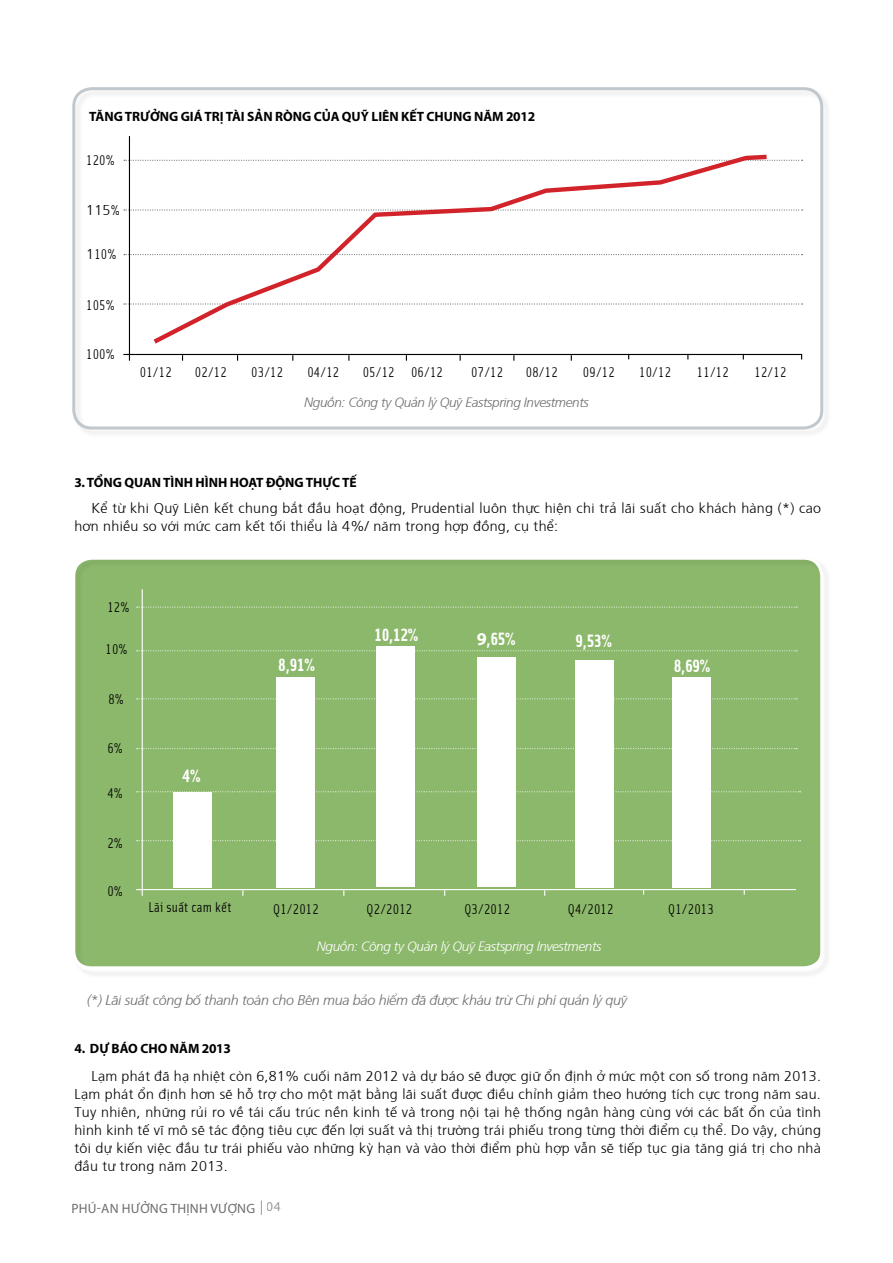
<style>
.page{position:relative;width:893px;height:1263px;background:#fff}
.page>*{position:absolute;margin:0;border:0;box-sizing:border-box;transform-origin:0 0}
.t1{font:700 18px "SFU Solex";letter-spacing:-.02em;color:#fff}
.t2{font:300 14.25px/18px "Frutiger";letter-spacing:.02em;color:#000}
.t3{font:14.25px "SFU Solex";letter-spacing:.02em;color:#000}
.t4{font:italic 300 14.25px "Frutiger";letter-spacing:-.02em;color:#6d6e71}
.t5{font:700 13.5px "Myriad Pro";letter-spacing:-.01em;color:#000}
.t6{font:italic 300 13.5px "Frutiger";letter-spacing:-.025em;color:#6d6e71}
.t7{font:italic 300 13.5px "Frutiger";letter-spacing:-.025em;color:#fff}
.t8{font:13.5px "Myriad Pro";letter-spacing:.02em;color:#6d6e71}
.s1{font-family:"SFU Solex";font-weight:400}
.s2{font-family:"Frutiger";font-weight:300}
.s3{font-family:"Myriad Pro"}
</style>
<div class="page">
<svg style="left:261px;top:1200px;width:1px;height:15px"></svg>
<div style="left:72px;top:87px;width:751px;height:342px;border:3px solid #c0c8ce;border-radius:18px"></div>
<hr style="left:129px;top:136px;width:1px;height:225px;background:#000">
<hr style="left:123px;top:354px;width:679px;height:1px;background:#000">
<svg style="left:124px;top:303px;width:679px;height:2px"></svg>
<svg style="left:124px;top:254px;width:679px;height:1px"></svg>
<svg style="left:124px;top:209px;width:679px;height:2px"></svg>
<svg style="left:124px;top:160px;width:679px;height:1px"></svg>
<svg style="left:149px;top:154px;width:622px;height:190px"></svg>
<div style="left:72px;top:556px;width:760px;height:424px;background:#000;opacity:.1"></div>
<div style="left:72px;top:557px;width:751px;height:414px;border:3px solid #fff;border-radius:18px"></div>
<p class="t5" style="left:89px;top:108px;width:10px">TĂNG</p>
<p class="t5" style="left:125px;top:108px;width:199px">TRƯỞNG GIÁ TRỊ TÀI SẢNRÒNG CỦA</p>
<p class="t5" style="left:342px;top:108px;width:10px">QUỸ</p>
<p class="t5" style="left:371px;top:108px;width:8px">LIÊN</p>
<p class="t5" style="left:401px;top:108px;width:9px">KẾT</p>
<p class="t5" style="left:427px;top:108px;width:10px">CHUNG</p>
<p class="t5" style="left:474px;top:108px;width:11px">NĂM</p>
<p class="t5" style="left:506px;top:108px;width:31px">2012</p>
<p class="t3" style="left:86px;top:149px;width:30px">120%</p>
<p class="t2" style="left:86px;top:200px;width:35px">115<span class="s1">%</span></p>
<p class="t3" style="left:86px;top:243px;width:32px"><span class="s2">1</span>10%</p>
<p class="t3" style="left:86px;top:294px;width:30px">105%</p>
<p class="t3" style="left:86px;top:343px;width:30px">100%</p>
<p class="t3" style="left:697px;top:361px;width:33px">11/12</p>
<p class="t3" style="left:140px;top:361px;width:33px">01/12</p>
<p class="t3" style="left:195px;top:361px;width:33px">02/12</p>
<p class="t3" style="left:251px;top:361px;width:33px">03/12</p>
<p class="t3" style="left:307px;top:361px;width:33px">04/12</p>
<p class="t3" style="left:363px;top:361px;width:82px">05/12 06/12</p>
<p class="t3" style="left:471px;top:361px;width:33px">07/12</p>
<p class="t3" style="left:526px;top:361px;width:33px">08/12</p>
<p class="t3" style="left:583px;top:361px;width:33px">09/12</p>
<p class="t3" style="left:639px;top:361px;width:33px">10/12</p>
<p class="t3" style="left:754px;top:361px;width:33px">12/12</p>
<p class="t6" style="left:304px;top:393px;width:286px">Nguồn: Công ty Quản lý Quỹ Eastspring Investments</p>
<p class="t5" style="left:74px;top:474px;width:61px">3. TỔNG QUAN</p>
<p class="t5" style="left:163px;top:474px;width:9px">TÌNH</p>
<p class="t5" style="left:196px;top:474px;width:9px">HÌNH</p>
<p class="t5" style="left:230px;top:474px;width:10px">HOẠT</p>
<p class="t5" style="left:266px;top:474px;width:11px">ĐỘNG</p>
<p class="t5" style="left:306px;top:474px;width:45px">THỰCTẾ</p>
<p class="t2" style="left:74px;top:498px;width:748px;text-indent:17px">Kể từ khi Quỹ Liên kết chung bắt đầu hoạt động, Prudential luôn thực hiện chi trả lãi suất cho khách hàng (*) cao hơn nhiều so với mức cam kết tối thiểu là 4%/ năm trong hợp đồng, cụ thể:</p>
<p class="t3" style="left:107px;top:596px;width:24px">12%</p>
<p class="t3" style="left:105px;top:638px;width:24px">10%</p>
<p class="t3" style="left:108px;top:688px;width:17px">8%</p>
<p class="t3" style="left:107px;top:737px;width:17px">6%</p>
<p class="t3" style="left:107px;top:782px;width:17px">4%</p>
<p class="t3" style="left:107px;top:831px;width:17px">2%</p>
<p class="t3" style="left:107px;top:879px;width:17px">0%</p>
<p class="t1" style="left:183px;top:762px;width:20px">4%</p>
<p class="t1" style="left:278px;top:650px;width:39px">8,91%</p>
<p class="t1" style="left:374px;top:621px;width:46px">10,12%</p>
<p class="t1" style="left:477px;top:625px;width:41px"><span class="s3">9</span>,65%</p>
<p class="t1" style="left:575px;top:627px;width:39px">9,53%</p>
<p class="t1" style="left:674px;top:652px;width:39px">8,69%</p>
<p class="t3" style="left:149px;top:896px;width:85px">Lãi suất cam kết</p>
<p class="t3" style="left:273px;top:898px;width:47px">Q1/2012</p>
<p class="t3" style="left:367px;top:898px;width:47px">Q2/2012</p>
<p class="t3" style="left:464px;top:898px;width:47px">Q3/2012</p>
<p class="t3" style="left:568px;top:898px;width:47px">Q4/2012</p>
<p class="t3" style="left:668px;top:898px;width:47px">Q1/2013</p>
<p class="t7" style="left:317px;top:937px;width:286px">Nguồn: Công ty Quản lý Quỹ Eastspring Investments</p>
<p class="t4" style="left:87px;top:990px;width:542px">(*) Lãi suất công bố thanh toán cho Bên mua bảo hiểm đã được kháu trừ Chi phí quản lý quỹ</p>
<p class="t5" style="left:74px;top:1040px;width:47px">4. DỰ BÁO</p>
<p class="t5" style="left:140px;top:1040px;width:10px">CHO</p>
<p class="t5" style="left:170px;top:1040px;width:11px">NĂM</p>
<p class="t5" style="left:202px;top:1040px;width:31px">2013</p>
<p class="t2" style="left:74px;top:1066px;width:748px;text-align:justify;text-indent:17px">Lạm phát đã hạ nhiệt còn 6,81% cuối năm 2012 và dự báo sẽ được giữ ổn định ở mức một con số trong năm 2013.<br>Lạm phát ổn định hơn sẽ hỗ trợ cho một mặt bằng lãi suất được điều chỉnh giảm theo hướng tích cực trong năm sau.<br>Tuy nhiên, những rủi ro về tái cấu trúc nền kinh tế và trong nội tại hệ thống ngân hàng cùng với các bất ổn của tình hình kinh tế vĩ mô sẽ tác động tiêu cực đến lợi suất và thị trường trái phiếu trong từng thời điểm cụ thể. Do vậy, chúng tôi dự kiến việc đầu tư trái phiếu vào những kỳ hạn và vào thời điểm phù hợp vẫn sẽ tiếp tục gia tăng giá trị cho nhà đầu tư trong năm 2013.</p>
<p class="t8" style="left:71px;top:1200px;width:211px">PHÚ-AN HƯỞNG THỊNH VƯỢNG 04</p>
</div>
